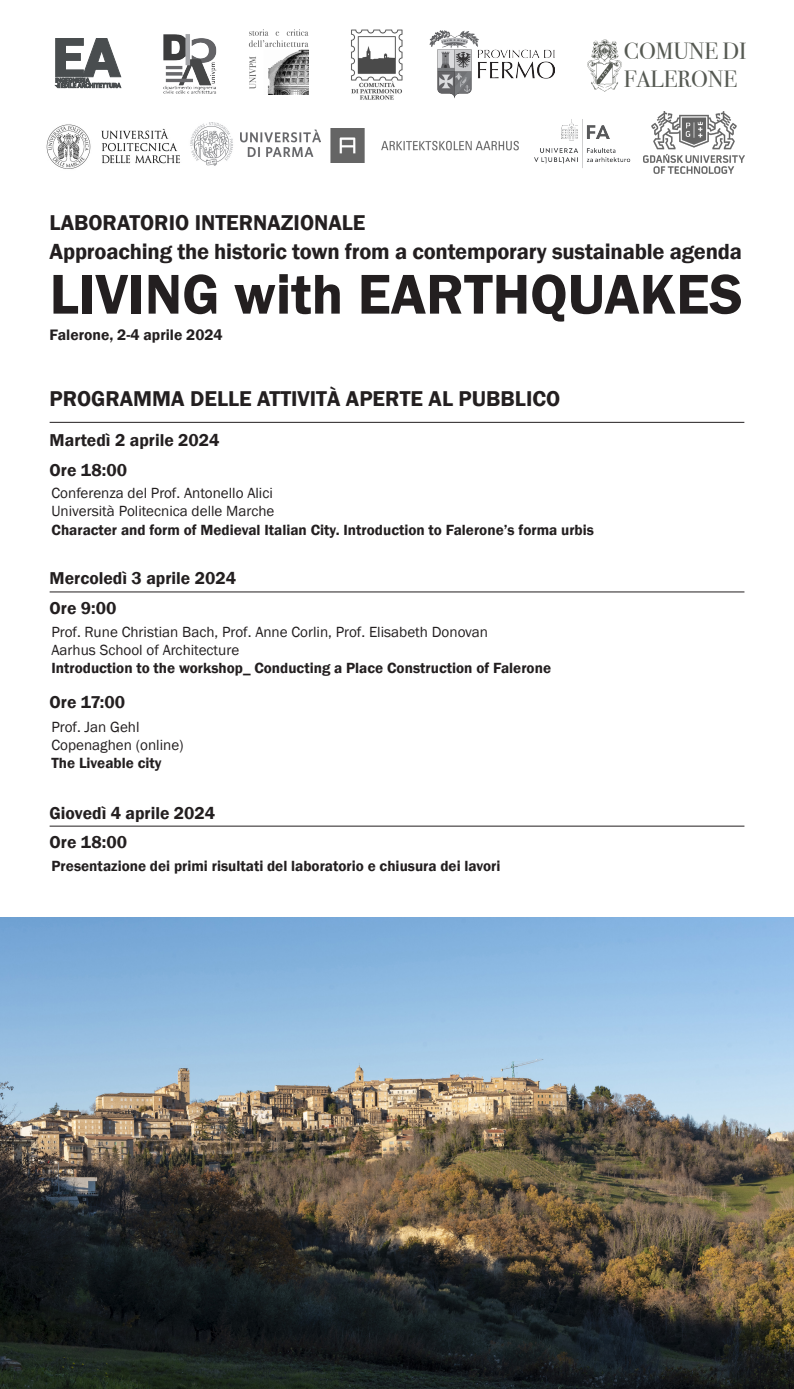
<style>
.page{position:relative;width:794px;height:1389px;background:#fff}
.page>*{position:absolute;margin:0;border:0;box-sizing:border-box;transform-origin:0 0}
.t1{font:600 58.01px "Franklin Gothic";color:#231f20}
.t2{font:23.36px/28.1px "Bodoni Svty Two ITCTT";color:#555952}
.t3{font:600 22.49px "Franklin Gothic";letter-spacing:-.01em;color:#231f20}
.t4{font:600 22.05px "Franklin Gothic";color:#231f20}
.t5{font:600 17.68px "Franklin Gothic";color:#231f20}
.t6{font:600 15.58px "Franklin Gothic";color:#231f20}
.t7{font:600 15.14px "Franklin Gothic";color:#231f20}
.t8{font:15.14px "Franklin Gothic";color:#231f20}
</style>
<div class="page">
<img style="left:46px;top:124px;width:134px;height:45px">
<svg style="left:55px;top:38px;width:66px;height:50px"></svg>
<img style="left:163px;top:34px;width:54px;height:60px">
<img style="left:248px;top:29px;width:60px;height:65px">
<img style="left:190px;top:123px;width:51px;height:43px">
<img style="left:241px;top:129px;width:79px;height:28px">
<img style="left:330px;top:129px;width:189px;height:34px">
<img style="left:534px;top:119px;width:97px;height:49px">
<img style="left:429px;top:30px;width:125px;height:69px">
<img style="left:643px;top:111px;width:101px;height:62px">
<svg style="left:587px;top:39px;width:35px;height:53px"></svg>
<img style="left:351px;top:29px;width:52px;height:71px">
<hr style="left:50px;top:422px;width:694px;height:1px;background:#231f20">
<hr style="left:50px;top:826px;width:694px;height:1px;background:#231f20">
<hr style="left:50px;top:592px;width:694px;height:1px;background:#231f20">
<img style="left:0;top:918px;width:794px;height:471px">
<p class="t4" style="left:50px;top:209px;width:317px">LABORATORIO INTERNAZIONALE</p>
<p class="t2" style="left:624px;top:35px;width:124px">COMUNE DI<br>FALERONE</p>
<p class="t3" style="left:50px;top:238px;width:694px">Approaching the historic town from a contemporary sustainable agenda</p>
<p class="t1" style="left:50px;top:259px;width:695px">LIVING with EARTHQUAKES</p>
<p class="t6" style="left:50px;top:325px;width:175px">Falerone, 2-4 aprile 2024</p>
<p class="t4" style="left:50px;top:385px;width:512px">PROGRAMMA DELLE ATTIVITÀ APERTE AL PUBBLICO</p>
<p class="t5" style="left:50px;top:429px;width:171px">Martedì 2 aprile 2024</p>
<p class="t5" style="left:50px;top:459px;width:79px">Ore 18:00</p>
<p class="t8" style="left:52px;top:484px;width:223px">Conferenza del Prof. Antonello Alici</p>
<p class="t8" style="left:52px;top:502px;width:224px">Università Politecnica delle Marche</p>
<p class="t7" style="left:52px;top:520px;width:544px">Character and form of Medieval Italian City. Introduction to Falerone’s forma urbis</p>
<p class="t5" style="left:50px;top:568px;width:188px">Mercoledì 3 aprile 2024</p>
<p class="t5" style="left:50px;top:597px;width:68px">Ore 9:00</p>
<p class="t8" style="left:52px;top:622px;width:438px">Prof. Rune Christian Bach, Prof. Anne Corlin, Prof. Elisabeth Donovan</p>
<p class="t8" style="left:52px;top:640px;width:189px">Aarhus School of Architecture</p>
<p class="t7" style="left:52px;top:659px;width:501px">Introduction to the workshop_ Conducting a Place Construction of Falerone</p>
<p class="t5" style="left:50px;top:692px;width:77px">Ore 17:00</p>
<p class="t8" style="left:52px;top:718px;width:90px">Prof. Jan Gehl</p>
<p class="t8" style="left:52px;top:736px;width:134px">Copenaghen (online)</p>
<p class="t7" style="left:52px;top:754px;width:111px">The Liveable city</p>
<p class="t5" style="left:50px;top:802px;width:167px">Giovedì 4 aprile 2024</p>
<p class="t5" style="left:50px;top:831px;width:79px">Ore 18:00</p>
<p class="t7" style="left:52px;top:856px;width:450px">Presentazione dei primi risultati del laboratorio e chiusura dei lavori</p>
</div>
